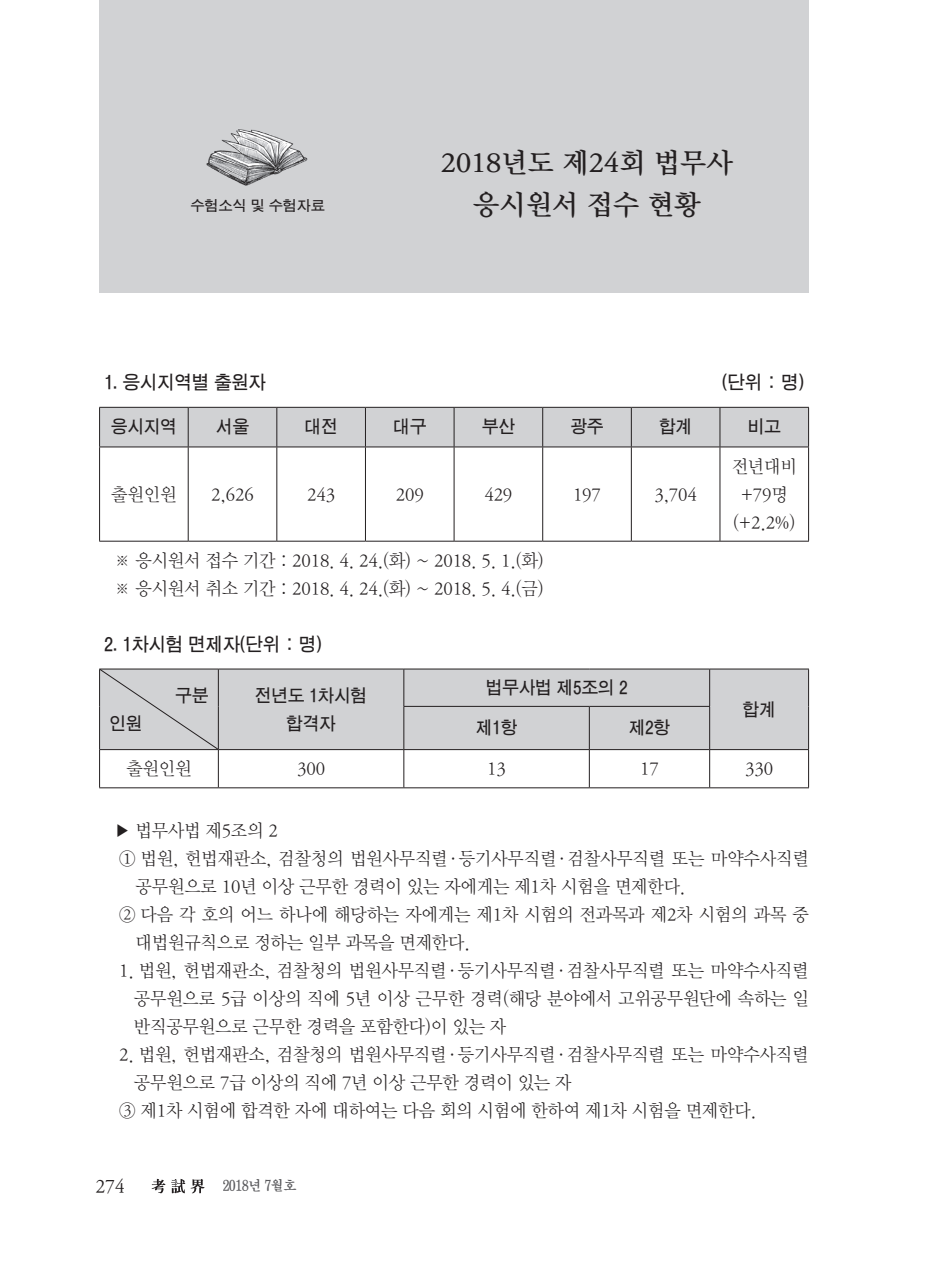
<style>
.page{position:relative;width:933px;height:1275px;background:#fff}
.page>*{position:absolute;margin:0;border:0;box-sizing:border-box;transform-origin:0 0}
.t1{font:28px/42px "DX Nmu Std 40";color:#231f20;text-align:center}
.t2{font:19.25px "DX Nmu Std 30";color:#231f20;scale:.95 1}
.t3{font:18.38px/28px "DX Nmu Std 20";letter-spacing:-.01em;color:#231f20;text-align:center;scale:.95 1}
.t4{font:18.38px "D Xgo Std 40";letter-spacing:-.01em;color:#231f20;scale:.95 1}
.t5{font:17.5px/28px "D Xgo Std 40";letter-spacing:-.01em;color:#231f20;text-align:center;scale:.95 1}
.t6{font:14px "D Xgo Std 40";color:#231f20}
.t7{font:14px "D Xmu Std 40";letter-spacing:-.05em;color:#5a5a5d;scale:.95 1}
</style>
<div class="page">
<svg style="left:152px;top:1179px;width:13px;height:14px"></svg>
<svg style="left:171px;top:1179px;width:14px;height:14px"></svg>
<svg style="left:191px;top:1179px;width:14px;height:14px"></svg>
<div style="left:99px;top:0;width:710px;height:293px;background:#d1d2d4"></div>
<img style="left:206px;top:129px;width:102px;height:57px">
<div style="left:100px;top:408px;width:708px;height:39px;background:#d1d2d4"></div>
<hr style="left:99px;top:408px;width:1px;height:39px;background:#231f20">
<hr style="left:99px;top:407px;width:89px;height:1px;background:#231f20">
<hr style="left:188px;top:408px;width:1px;height:39px;background:#231f20">
<hr style="left:188px;top:407px;width:89px;height:1px;background:#231f20">
<hr style="left:277px;top:407px;width:88px;height:1px;background:#231f20">
<hr style="left:365px;top:407px;width:89px;height:1px;background:#231f20">
<hr style="left:454px;top:407px;width:88px;height:1px;background:#231f20">
<hr style="left:542px;top:407px;width:89px;height:1px;background:#231f20">
<hr style="left:631px;top:407px;width:89px;height:1px;background:#231f20">
<hr style="left:720px;top:407px;width:89px;height:1px;background:#231f20">
<hr style="left:276px;top:408px;width:1px;height:39px;background:#231f20">
<hr style="left:365px;top:408px;width:1px;height:39px;background:#231f20">
<hr style="left:454px;top:408px;width:1px;height:39px;background:#231f20">
<hr style="left:542px;top:408px;width:1px;height:39px;background:#231f20">
<hr style="left:631px;top:408px;width:1px;height:39px;background:#231f20">
<hr style="left:719px;top:408px;width:1px;height:39px;background:#231f20">
<hr style="left:808px;top:408px;width:1px;height:39px;background:#231f20">
<hr style="left:99px;top:447px;width:1px;height:94px;background:#231f20">
<hr style="left:99px;top:447px;width:89px;height:1px;background:#231f20">
<hr style="left:99px;top:541px;width:89px;height:1px;background:#231f20">
<hr style="left:188px;top:447px;width:1px;height:94px;background:#231f20">
<hr style="left:188px;top:447px;width:89px;height:1px;background:#231f20">
<hr style="left:277px;top:447px;width:88px;height:1px;background:#231f20">
<hr style="left:365px;top:447px;width:89px;height:1px;background:#231f20">
<hr style="left:454px;top:447px;width:88px;height:1px;background:#231f20">
<hr style="left:542px;top:447px;width:89px;height:1px;background:#231f20">
<hr style="left:631px;top:447px;width:89px;height:1px;background:#231f20">
<hr style="left:720px;top:447px;width:89px;height:1px;background:#231f20">
<hr style="left:276px;top:447px;width:1px;height:94px;background:#231f20">
<hr style="left:365px;top:447px;width:1px;height:94px;background:#231f20">
<hr style="left:454px;top:447px;width:1px;height:94px;background:#231f20">
<hr style="left:542px;top:447px;width:1px;height:94px;background:#231f20">
<hr style="left:631px;top:447px;width:1px;height:94px;background:#231f20">
<hr style="left:719px;top:447px;width:1px;height:94px;background:#231f20">
<hr style="left:808px;top:447px;width:1px;height:94px;background:#231f20">
<hr style="left:188px;top:541px;width:89px;height:1px;background:#231f20">
<hr style="left:277px;top:541px;width:88px;height:1px;background:#231f20">
<hr style="left:365px;top:541px;width:89px;height:1px;background:#231f20">
<hr style="left:454px;top:541px;width:88px;height:1px;background:#231f20">
<hr style="left:542px;top:541px;width:89px;height:1px;background:#231f20">
<hr style="left:631px;top:541px;width:89px;height:1px;background:#231f20">
<hr style="left:720px;top:541px;width:89px;height:1px;background:#231f20">
<div style="left:219px;top:670px;width:589px;height:79px;background:#d1d2d4"></div>
<hr style="left:99px;top:669px;width:1px;height:37px;background:#231f20">
<hr style="left:99px;top:706px;width:1px;height:43px;background:#231f20">
<hr style="left:218px;top:669px;width:1px;height:37px;background:#231f20">
<hr style="left:218px;top:706px;width:1px;height:43px;background:#231f20">
<hr style="left:218px;top:669px;width:186px;height:1px;background:#231f20">
<hr style="left:404px;top:669px;width:185px;height:1px;background:#231f20">
<hr style="left:589px;top:669px;width:120px;height:1px;background:#231f20">
<hr style="left:403px;top:669px;width:1px;height:37px;background:#231f20">
<hr style="left:709px;top:669px;width:1px;height:37px;background:#231f20">
<hr style="left:709px;top:669px;width:100px;height:1px;background:#231f20">
<hr style="left:808px;top:669px;width:1px;height:37px;background:#231f20">
<hr style="left:808px;top:706px;width:1px;height:43px;background:#231f20">
<hr style="left:403px;top:707px;width:1px;height:42px;background:#231f20">
<hr style="left:403px;top:706px;width:186px;height:1px;background:#231f20">
<hr style="left:589px;top:706px;width:121px;height:1px;background:#231f20">
<hr style="left:589px;top:707px;width:1px;height:42px;background:#231f20">
<hr style="left:709px;top:707px;width:1px;height:42px;background:#231f20">
<hr style="left:99px;top:750px;width:1px;height:37px;background:#231f20">
<hr style="left:99px;top:749px;width:119px;height:1px;background:#231f20">
<hr style="left:99px;top:787px;width:119px;height:1px;background:#231f20">
<hr style="left:218px;top:750px;width:1px;height:37px;background:#231f20">
<hr style="left:218px;top:749px;width:186px;height:1px;background:#231f20">
<hr style="left:404px;top:749px;width:185px;height:1px;background:#231f20">
<hr style="left:589px;top:749px;width:120px;height:1px;background:#231f20">
<hr style="left:709px;top:749px;width:100px;height:1px;background:#231f20">
<hr style="left:403px;top:750px;width:1px;height:37px;background:#231f20">
<hr style="left:589px;top:750px;width:1px;height:37px;background:#231f20">
<hr style="left:709px;top:750px;width:1px;height:37px;background:#231f20">
<hr style="left:808px;top:750px;width:1px;height:37px;background:#231f20">
<hr style="left:218px;top:787px;width:186px;height:1px;background:#231f20">
<hr style="left:404px;top:787px;width:185px;height:1px;background:#231f20">
<hr style="left:589px;top:787px;width:120px;height:1px;background:#231f20">
<hr style="left:709px;top:787px;width:100px;height:1px;background:#231f20">
<div style="left:100px;top:669px;width:118px;height:80px;background:#d1d2d4"></div>
<p class="t6" style="left:190px;top:198px;width:136px">수험소식 및 수험자료</p>
<h1 class="t1" style="left:441px;top:143px;width:293px">2018년도 제24회 법무사 응시원서 접수 현황</h1>
<p class="t4" style="left:104px;top:373px;width:172px">1. 응시지역별 출원자</p>
<p class="t4" style="left:722px;top:373px;width:87px">(단위 : 명)</p>
<p class="t5" style="left:111px;top:414px;width:71px">응시지역</p>
<p class="t5" style="left:216px;top:414px;width:36px">서울</p>
<p class="t5" style="left:304px;top:414px;width:36px">대전</p>
<p class="t5" style="left:393px;top:414px;width:36px">대구</p>
<p class="t5" style="left:482px;top:414px;width:36px">부산</p>
<p class="t5" style="left:570px;top:414px;width:36px">광주</p>
<p class="t5" style="left:659px;top:414px;width:36px">합계</p>
<p class="t5" style="left:747px;top:414px;width:36px">비고</p>
<p class="t3" style="left:111px;top:481px;width:70px">출원인원</p>
<p class="t3" style="left:211px;top:481px;width:46px">2,626</p>
<p class="t3" style="left:307px;top:481px;width:31px">243</p>
<p class="t3" style="left:396px;top:481px;width:31px">209</p>
<p class="t3" style="left:484px;top:481px;width:31px">429</p>
<p class="t3" style="left:573px;top:481px;width:31px">197</p>
<p class="t3" style="left:654px;top:481px;width:46px">3,704</p>
<p class="t3" style="left:114px;top:547px;width:454px;text-align:left">※ 응시원서 접수 기간 : 2018. 4. 24.(화) ~ 2018. 5. 1.(화) ※ 응시원서 취소 기간 : 2018. 4. 24.(화) ~ 2018. 5. 4.(금)</p>
<p class="t4" style="left:104px;top:635px;width:230px">2. 1차시험 면제자(단위 : 명)</p>
<p class="t5" style="left:175px;top:682px;width:36px">구분</p>
<p class="t5" style="left:109px;top:710px;width:36px">인원</p>
<p class="t5" style="left:255px;top:682px;width:120px">전년도 1차시험 합격자</p>
<p class="t5" style="left:486px;top:674px;width:151px">법무사법 제5조의 2</p>
<p class="t5" style="left:476px;top:715px;width:45px">제1항</p>
<p class="t5" style="left:628px;top:715px;width:45px">제2항</p>
<p class="t3" style="left:731px;top:453px;width:70px">전년대비 +79명 (+2.2%)</p>
<p class="t5" style="left:742px;top:696px;width:36px">합계</p>
<p class="t3" style="left:126px;top:755px;width:70px">출원인원</p>
<p class="t3" style="left:297px;top:755px;width:31px">300</p>
<p class="t3" style="left:487px;top:755px;width:21px">13</p>
<p class="t3" style="left:640px;top:755px;width:21px">17</p>
<p class="t3" style="left:745px;top:755px;width:31px">330</p>
<p class="t3" style="left:114px;top:817px;width:174px">▶ 법무사법 제5조의 2</p>
<p class="t3" style="left:119px;top:845px;width:727px">① 법원, 헌법재판소, 검찰청의 법원사무직렬·등기사무직렬·검찰사무직렬 또는 마약수사직렬</p>
<p class="t3" style="left:136px;top:873px;width:580px">공무원으로 10년 이상 근무한 경력이 있는 자에게는 제1차 시험을 면제한다.</p>
<p class="t3" style="left:119px;top:901px;width:727px">② 다음 각 호의 어느 하나에 해당하는 자에게는 제1차 시험의 전과목과 제2차 시험의 과목 중</p>
<p class="t3" style="left:136px;top:929px;width:353px">대법원규칙으로 정하는 일부 과목을 면제한다.</p>
<p class="t3" style="left:134px;top:957px;width:712px;text-align:justify;text-indent:-15px">1. 법원, 헌법재판소, 검찰청의 법원사무직렬·등기사무직렬·검찰사무직렬 또는 마약수사직렬 공무원으로 5급 이상의 직에 5년 이상 근무한 경력(해당 분야에서 고위공무원단에 속하는 일 반직공무원으로 근무한 경력을 포함한다)이 있는 자</p>
<p class="t3" style="left:119px;top:1041px;width:727px">2. 법원, 헌법재판소, 검찰청의 법원사무직렬·등기사무직렬·검찰사무직렬 또는 마약수사직렬</p>
<p class="t3" style="left:134px;top:1069px;width:462px">공무원으로 7급 이상의 직에 7년 이상 근무한 경력이 있는 자</p>
<p class="t3" style="left:119px;top:1097px;width:672px">③ 제1차 시험에 합격한 자에 대하여는 다음 회의 시험에 한하여 제1차 시험을 면제한다.</p>
<p class="t2" style="left:95px;top:1177px;width:32px">274</p>
<p class="t7" style="left:222px;top:1179px;width:80px">2018년 7월호</p>
</div>
